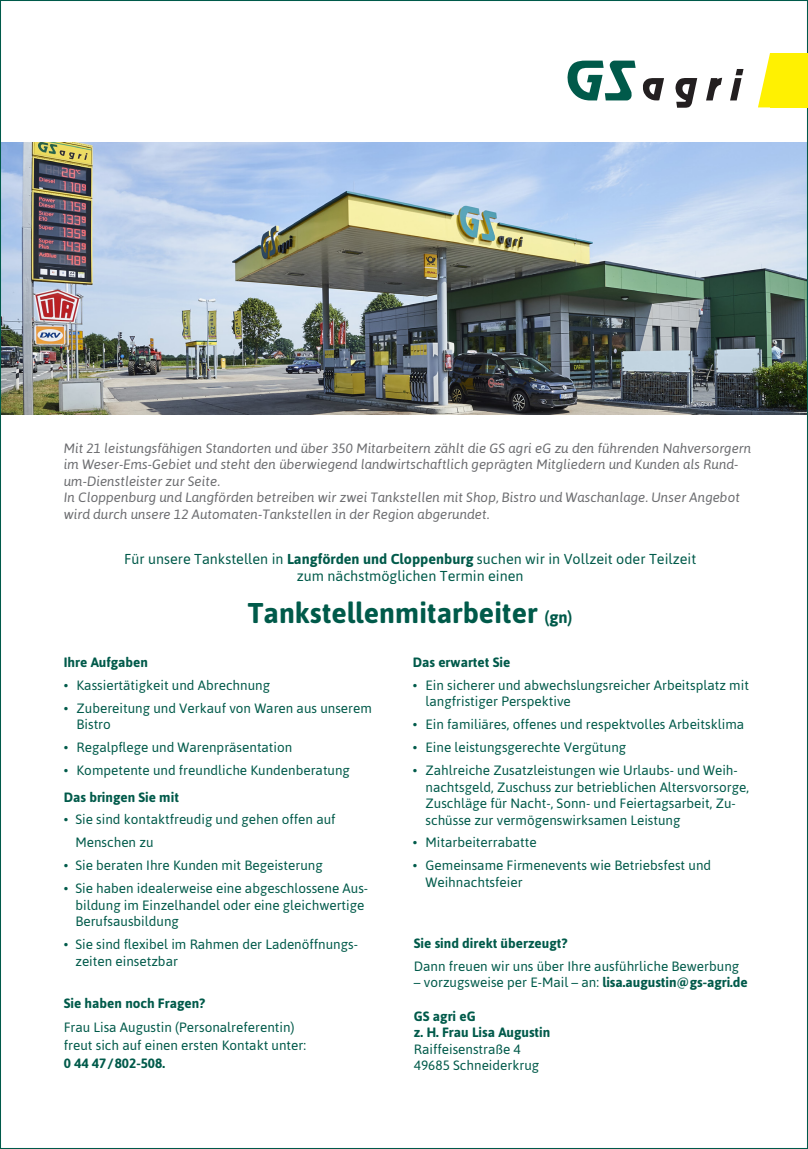
<style>
.page{position:relative;width:808px;height:1149px;background:#fff}
.page>*{position:absolute;margin:0;border:0;box-sizing:border-box;transform-origin:0 0}
.t1{font:700 28.5px "Asap";color:#005a4a}
.t2{font:14.4px/17.2px "Asap";color:#005a4a;text-align:center}
.t3{font:13.5px/16.5px "Asap";color:#005a4a}
.t4{font:italic 13.5px/16.5px "Asap";color:#6c6d70}
.t5{font:700 13.5px/16.5px "Asap";color:#005a4a}
.s1{font-weight:700}
.s2{font-size:16.5px}
</style>
<div class="page">
<img style="left:2px;top:142px;width:804px;height:273px">
<svg style="left:567px;top:61px;width:69px;height:39px"></svg>
<svg style="left:730px;top:69px;width:13px;height:31px"></svg>
<svg style="left:706px;top:78px;width:16px;height:22px"></svg>
<svg style="left:643px;top:78px;width:21px;height:23px"></svg>
<svg style="left:675px;top:78px;width:22px;height:30px"></svg>
<div style="left:770px;top:53px;width:38px;height:54px;background:#fff101"></div>
<svg style="left:758px;top:53px;width:12px;height:54px"></svg>
<p class="t4" style="left:64px;top:439px;width:689px">Mit 21 leistungsfähigen Standorten und über 350 Mitarbeitern zählt die GS agri eG zu den führenden Nahversorgern im Weser-Ems-Gebiet und steht den überwiegend landwirtschaftlich geprägten Mitgliedern und Kunden als Rund&shy;um-Dienstleister zur Seite.<br>In Cloppenburg und Langförden betreiben wir zwei Tankstellen mit Shop, Bistro und Waschanlage. Unser Angebot wird durch unsere 12 Automaten-Tankstellen in der Region abgerundet.</p>
<p class="t2" style="left:124px;top:549px;width:574px">Für unsere Tankstellen in <span class="s1">Langförden und Cloppenburg</span> suchen wir in Vollzeit oder Teilzeit zum nächstmöglichen Termin einen</p>
<h1 class="t1" style="left:248px;top:594px;width:326px">Tankstellenmitarbeiter <span class="s2">(gn)</span></h1>
<p class="t5" style="left:64px;top:653px;width:86px">Ihre Aufgaben</p>
<p class="t3" style="left:64px;top:676px;width:208px">• Kassiertätigkeit und Abrechnung</p>
<p class="t3" style="left:77px;top:699px;width:297px;text-indent:-13px">• Zubereitung und Verkauf von Waren aus unserem<br>Bistro</p>
<p class="t3" style="left:64px;top:738px;width:230px">• Regalpflege und Warenpräsentation</p>
<p class="t3" style="left:64px;top:761px;width:288px">• Kompetente und freundliche Kundenberatung</p>
<p class="t5" style="left:64px;top:787px;width:117px">Das bringen Sie mit</p>
<p class="t3" style="left:75px;top:807px;width:262px;line-height:23px;text-indent:-12px">• Sie sind kontaktfreudig und gehen offen auf<br>Menschen zu</p>
<p class="t3" style="left:64px;top:856px;width:260px">• Sie beraten Ihre Kunden mit Begeisterung</p>
<p class="t3" style="left:75px;top:879px;width:294px;text-indent:-12px">• Sie haben idealerweise eine abgeschlossene Aus&shy;bildung im Einzelhandel oder eine gleichwertige<br>Berufsausbildung</p>
<p class="t3" style="left:75px;top:935px;width:284px;text-indent:-12px">• Sie sind flexibel im Rahmen der Ladenöffnungs&shy;zeiten einsetzbar</p>
<p class="t5" style="left:64px;top:994px;width:143px">Sie haben noch Fragen?</p>
<p class="t3" style="left:64px;top:1017px;width:244px;line-height:18px">Frau Lisa Augustin (Personalreferentin) freut sich auf einen ersten Kontakt unter:</p>
<p class="t5" style="left:64px;top:1054px;width:103px">0 44 47/802-508.</p>
<p class="t5" style="left:413px;top:653px;width:99px">Das erwartet Sie</p>
<p class="t3" style="left:425px;top:676px;width:325px;text-indent:-13px">• Ein sicherer und abwechslungsreicher Arbeitsplatz mit langfristiger Perspektive</p>
<p class="t3" style="left:413px;top:715px;width:333px">• Ein familiäres, offenes und respektvolles Arbeitsklima</p>
<p class="t3" style="left:413px;top:738px;width:215px">• Eine leistungsgerechte Vergütung</p>
<p class="t3" style="left:425px;top:761px;width:325px;text-indent:-13px">• Zahlreiche Zusatzleistungen wie Urlaubs- und Weih&shy;nachtsgeld, Zuschuss zur betrieblichen Altersvorsorge, Zuschläge für Nacht-, Sonn- und Feiertagsarbeit, Zu&shy;schüsse zur vermögenswirksamen Leistung</p>
<p class="t3" style="left:413px;top:833px;width:125px">• Mitarbeiterrabatte</p>
<p class="t3" style="left:425px;top:856px;width:287px;text-indent:-13px">• Gemeinsame Firmenevents wie Betriebsfest und<br>Weihnachtsfeier</p>
<p class="t5" style="left:414px;top:934px;width:155px">Sie sind direkt überzeugt?</p>
<p class="t3" style="left:414px;top:957px;width:327px">Dann freuen wir uns über Ihre ausführliche Bewerbung</p>
<p class="t3" style="left:414px;top:973px;width:335px">– vorzugsweise per E-Mail – an: <span class="s1">lisa.augustin@gs-agri.de</span></p>
<p class="t5" style="left:414px;top:1006px;width:138px">GS agri eG<br>z. H. Frau Lisa Augustin</p>
<p class="t3" style="left:414px;top:1039px;width:127px">Raiffeisenstraße 4<br>49685 Schneiderkrug</p>
</div>
